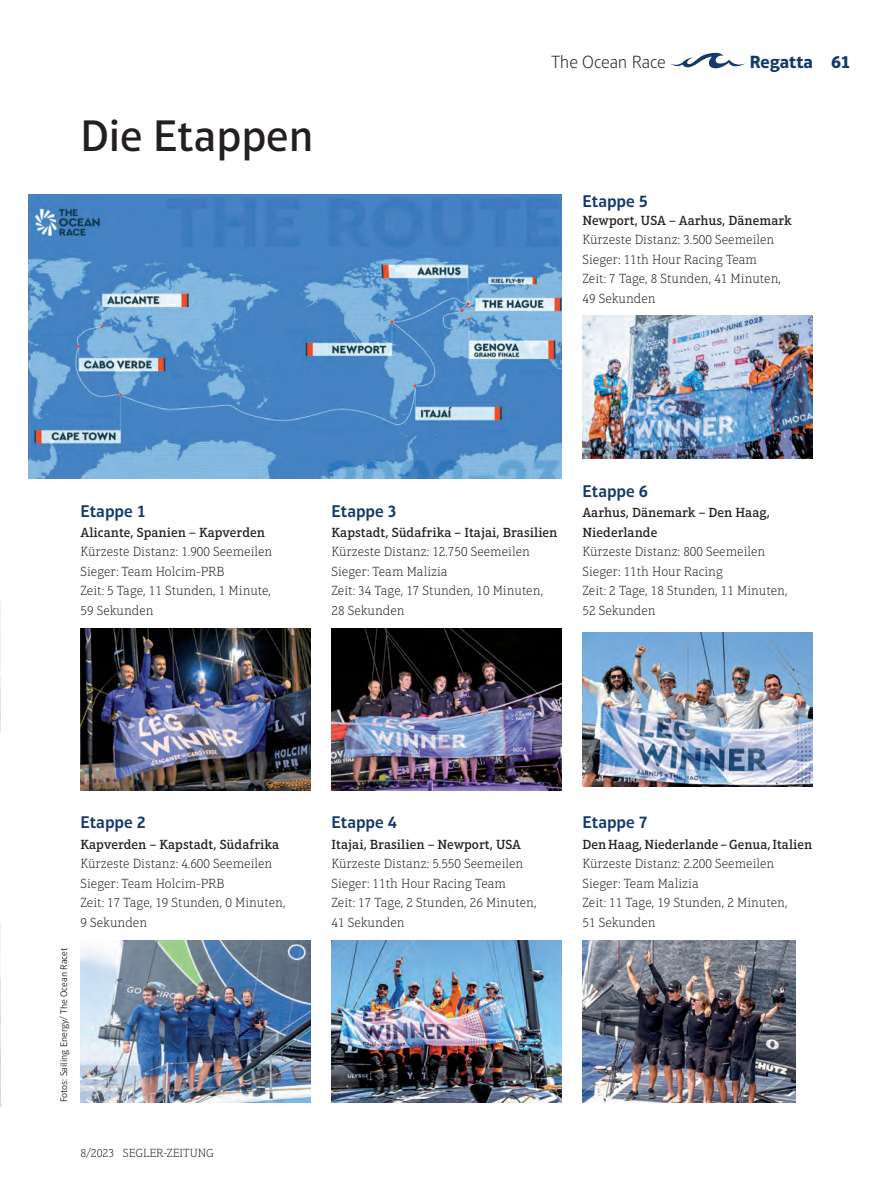
<style>
.page{position:relative;width:894px;height:1191px;background:#fff}
.page>*{position:absolute;margin:0;border:0;box-sizing:border-box;transform-origin:0 0}
.t1{font:500 45px "Aptifer Sans LT Pro";color:#231f20}
.t2{font:100 18px "Aptifer Sans LT Pro";letter-spacing:-.01em;color:#231f20}
.t3{font:700 18px "Aptifer Sans LT Pro";letter-spacing:-.005em;color:#133a6a}
.t4{font:600 17.25px "Aptifer Sans LT Pro";color:#133a6a}
.t5{font:100 13.5px/19.5px "Aptifer Slab LT Pro";color:#231f20}
.t6{font:500 13.5px/19.5px "Aptifer Slab LT Pro";color:#231f20}
.t7{font:100 12px "Aptifer Slab LT Pro";color:#231f20}
.t8{font:300 9.75px "Aptifer Sans LT Pro";color:#231f20}
</style>
<div class="page">
<svg style="left:670px;top:52px;width:75px;height:17px"></svg>
<svg style="left:0;top:600px;width:1px;height:133px"></svg>
<svg style="left:0;top:922px;width:1px;height:185px"></svg>
<img style="left:28px;top:194px;width:533px;height:284px">
<img style="left:80px;top:629px;width:230px;height:161px">
<img style="left:80px;top:941px;width:230px;height:161px">
<img style="left:331px;top:941px;width:230px;height:161px">
<img style="left:331px;top:629px;width:230px;height:161px">
<img style="left:582px;top:315px;width:230px;height:144px">
<img style="left:582px;top:633px;width:230px;height:153px">
<img style="left:582px;top:941px;width:213px;height:161px">
<h1 class="t1" style="left:80px;top:110px;width:234px">Die Etappen</h1>
<h2 class="t2" style="left:551px;top:52px;width:116px">The Ocean Race</h2>
<h2 class="t3" style="left:749px;top:51px;width:102px">Regatta 61</h2>
<p class="t4" style="left:582px;top:191px;width:67px">Etappe 5</p>
<p class="t6" style="left:582px;top:210px;width:211px">Newport, USA – Aarhus, Dänemark</p>
<p class="t5" style="left:582px;top:230px;width:200px">Kürzeste Distanz: 3.500 Seemeilen<br>Sieger: 11th Hour Racing Team<br>Zeit: 7 Tage, 8 Stunden, 41 Minuten,<br>49 Sekunden</p>
<p class="t4" style="left:80px;top:501px;width:67px">Etappe 1</p>
<p class="t6" style="left:80px;top:522px;width:186px">Alicante, Spanien – Kapverden</p>
<p class="t5" style="left:80px;top:542px;width:193px">Kürzeste Distanz: 1.900 Seemeilen<br>Sieger: Team Holcim-PRB<br>Zeit: 5 Tage, 11 Stunden, 1 Minute,<br>59 Sekunden</p>
<p class="t4" style="left:331px;top:501px;width:67px">Etappe 3</p>
<p class="t6" style="left:331px;top:522px;width:227px">Kapstadt, Südafrika – Itajai, Brasilien</p>
<p class="t5" style="left:331px;top:542px;width:213px">Kürzeste Distanz: 12.750 Seemeilen<br>Sieger: Team Malizia<br>Zeit: 34 Tage, 17 Stunden, 10 Minuten,<br>28 Sekunden</p>
<p class="t4" style="left:582px;top:481px;width:67px">Etappe 6</p>
<p class="t6" style="left:582px;top:503px;width:189px">Aarhus, Dänemark – Den Haag,<br>Niederlande</p>
<p class="t5" style="left:582px;top:542px;width:206px">Kürzeste Distanz: 800 Seemeilen<br>Sieger: 11th Hour Racing<br>Zeit: 2 Tage, 18 Stunden, 11 Minuten,<br>52 Sekunden</p>
<p class="t8" style="left:58px;top:1102px;width:156px;rotate:-90deg">Fotos: Sailing Energy/ The Ocean Racet</p>
<p class="t4" style="left:80px;top:812px;width:67px">Etappe 2</p>
<p class="t6" style="left:80px;top:834px;width:200px">Kapverden – Kapstadt, Südafrika</p>
<p class="t5" style="left:80px;top:854px;width:206px">Kürzeste Distanz: 4.600 Seemeilen<br>Sieger: Team Holcim-PRB<br>Zeit: 17 Tage, 19 Stunden, 0 Minuten,<br>9 Sekunden</p>
<p class="t7" style="left:80px;top:1146px;width:135px">8/2023 SEGLER-ZEITUNG</p>
<p class="t4" style="left:331px;top:812px;width:67px">Etappe 4</p>
<p class="t6" style="left:331px;top:834px;width:191px">Itajai, Brasilien – Newport, USA</p>
<p class="t5" style="left:331px;top:854px;width:206px">Kürzeste Distanz: 5.550 Seemeilen<br>Sieger: 11th Hour Racing Team<br>Zeit: 17 Tage, 2 Stunden, 26 Minuten,<br>41 Sekunden</p>
<p class="t4" style="left:582px;top:812px;width:67px">Etappe 7</p>
<p class="t6" style="left:582px;top:834px;width:231px">Den Haag, Niederlande – Genua, Italien</p>
<p class="t5" style="left:582px;top:854px;width:206px">Kürzeste Distanz: 2.200 Seemeilen<br>Sieger: Team Malizia<br>Zeit: 11 Tage, 19 Stunden, 2 Minuten,<br>51 Sekunden</p>
</div>
